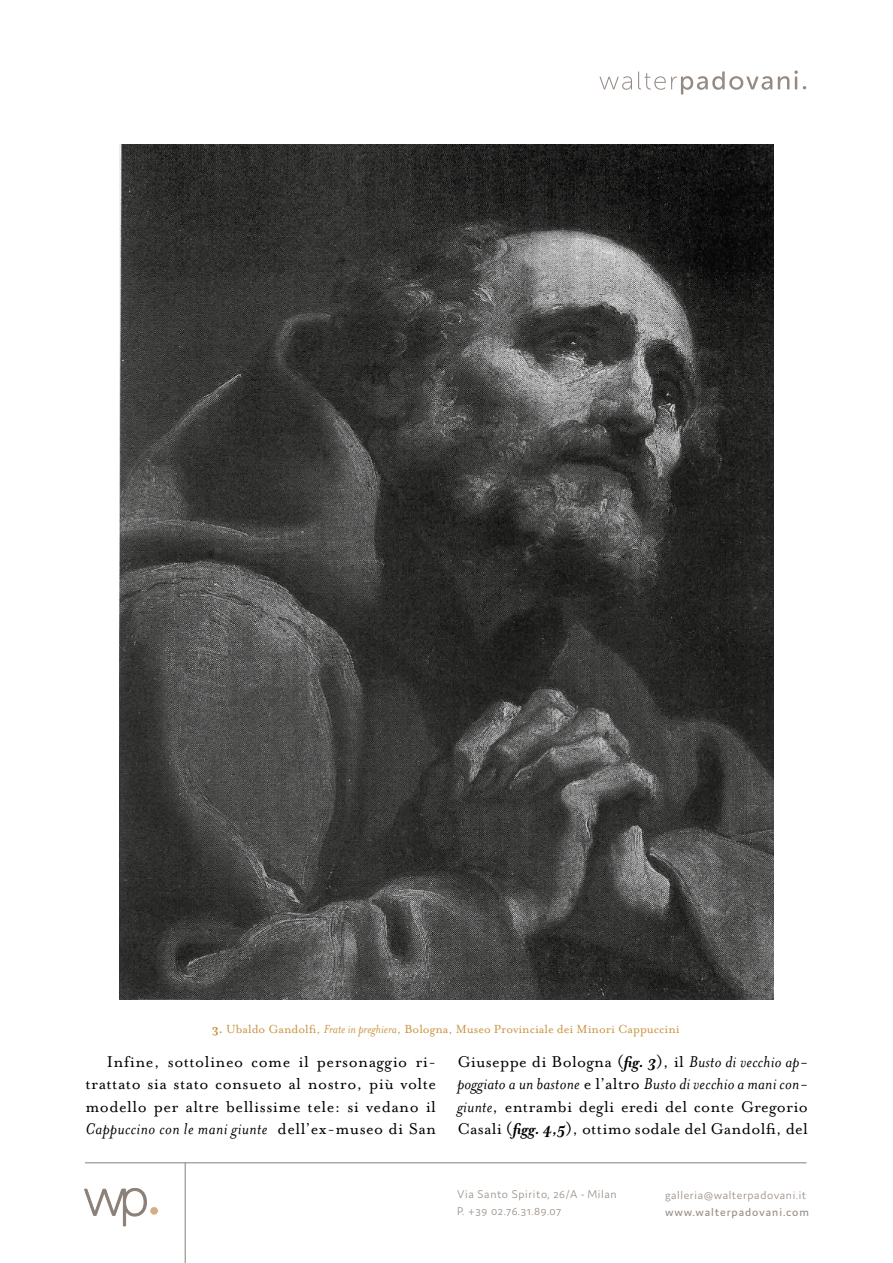
<style>
.page{position:relative;width:893px;height:1263px;background:#fff}
.page>*{position:absolute;margin:0;border:0;box-sizing:border-box;transform-origin:0 0}
.t1{font:18px/22.5px "Mrs Eaves OT";letter-spacing:.015em;color:#000;text-align:justify}
.t2{font:13.5px "Mrs Eaves OT";color:#c99341}
.t3{font:300 12px/16.5px "Domus";letter-spacing:.05em;color:#968b83}
.t4{font:12px "Domus";letter-spacing:.075em;color:#968b83}
.s1{font-weight:700}
.s2{font-style:italic}
.s3{font-weight:700;font-style:italic}
</style>
<div class="page">
<svg style="left:599px;top:70px;width:207px;height:25px"></svg>
<hr style="left:85px;top:1162px;width:721px;height:1px;background:#867e77">
<svg style="left:84px;top:1188px;width:63px;height:38px"></svg>
<div style="left:150px;top:1207px;width:8px;height:8px;background:#d5ad84;border-radius:50%"></div>
<hr style="left:185px;top:1163px;width:1px;height:100px;background:#867e77">
<img style="left:120px;top:144px;width:653px;height:855px">
<p class="t2" style="left:212px;top:1022px;width:469px"><span class="s1">3.</span> Ubaldo Gandolfi, <span class="s2">Frate in preghiera</span>, Bologna, Museo Provinciale dei Minori Cappuccini</p>
<p class="t1" style="left:85px;top:1050px;width:352px;text-indent:21px">Infine, sottolineo come il personaggio ri&shy;trattato sia stato consueto al nostro, più volte modello per altre bellissime tele: si vedano il <span class="s2">Cappuccino con le mani giunte</span> dell’ex-museo di San</p>
<p class="t1" style="left:457px;top:1050px;width:352px">Giuseppe di Bologna (<span class="s3">fig. 3</span>), il <span class="s2">Busto di vecchio ap&shy;poggiato a un bastone</span> e l’altro <span class="s2">Busto di vecchio a mani con&shy;giunte</span>, entrambi degli eredi del conte Gregorio Casali (<span class="s3">figg. 4,5</span>), ottimo sodale del Gandolfi, del</p>
<p class="t3" style="left:457px;top:1186px;width:161px">Via Santo Spirito, 26/A - Milan<br>P. +39 02.76.31.89.07</p>
<p class="t3" style="left:665px;top:1187px;width:143px">galleria@walterpadovani.it</p>
<p class="t4" style="left:665px;top:1205px;width:145px">www.walterpadovani.com</p>
</div>
